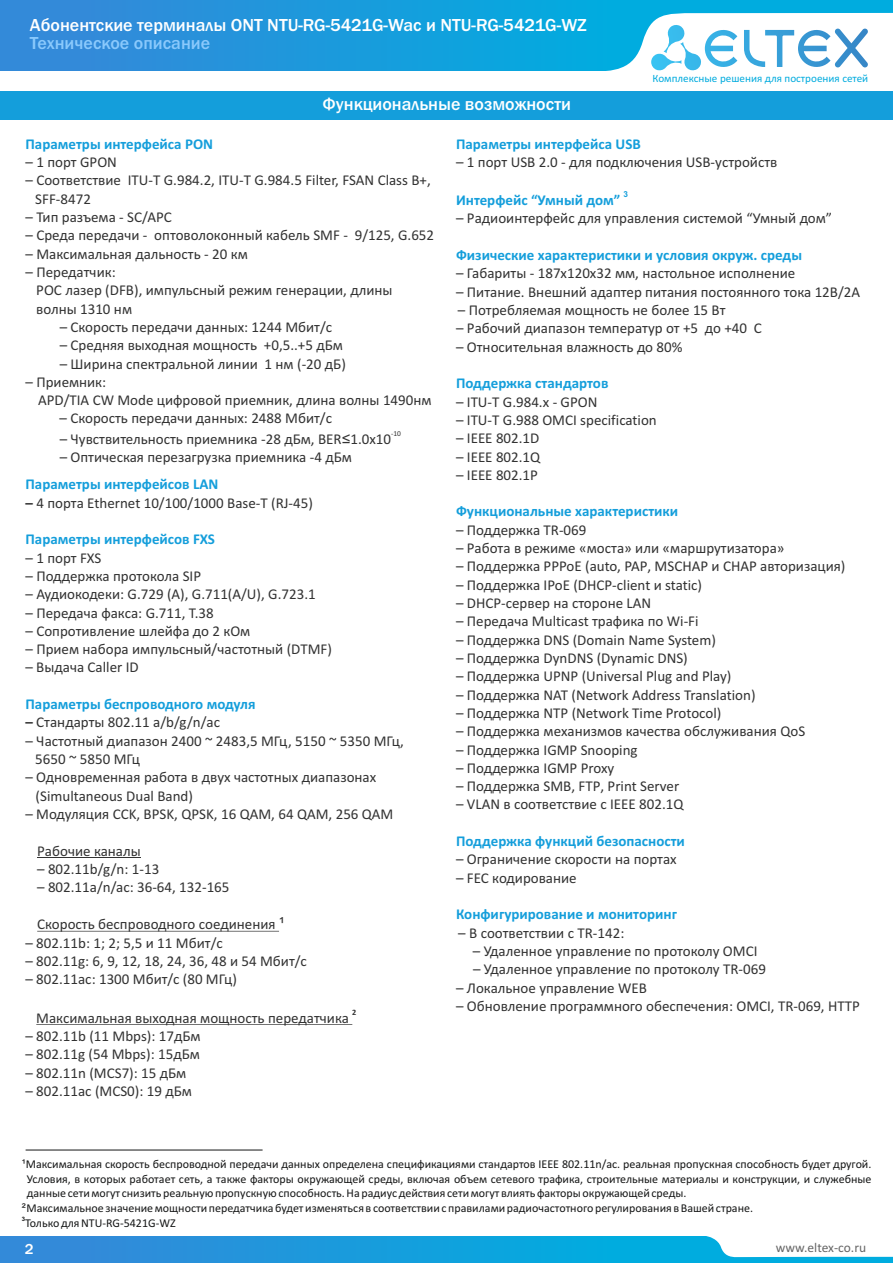
<style>
.page{position:relative;width:893px;height:1263px;background:#fff}
.page>*{position:absolute;margin:0;border:0;box-sizing:border-box;transform-origin:0 0}
.t1{font:500 18px "Franklin Gothic";color:#fff}
.t2{font:500 18px "Franklin Gothic";color:#8ac9fc}
.t3{font:15px/18.3px "Calibri";color:#323232}
.t4{font:700 15px "Calibri";color:#149edb}
.t5{font:500 15px "Franklin Gothic";color:#fff}
.t6{font:13.5px "Calibri";color:#666}
.t7{font:12px "Calibri";color:#151616}
.t8{font:11.1px "Calibri";color:#00abde}
.t9{font:700 8.25px "Calibri";color:#323232}
.t10{font:700 8.25px "Arial";color:#149edb}
.t11{font:7.5px "Calibri";color:#323232}
.t12{font:700 6px "Arial";color:#151616}
.s1{font-family:"Arial Unicode MS"}
.s2{font-weight:700}
.s3{font-family:"Arial";font-size:16.5px}
.s4{font-family:"Arial"}
</style>
<div class="page">
<div style="left:0;top:1236px;width:893px;height:27px;background:linear-gradient(to right,#3489d9,#00b4e0)"></div>
<svg style="left:703px;top:1236px;width:190px;height:21px"></svg>
<hr style="left:26px;top:1149px;width:237px;height:1px;background:#151616">
<hr style="left:37px;top:857px;width:104px;height:1px;background:#323232">
<hr style="left:37px;top:931px;width:239px;height:1px;background:#323232">
<hr style="left:36px;top:1024px;width:313px;height:1px;background:#323232">
<div style="left:0;top:91px;width:893px;height:29px;background:#149edb"></div>
<div style="left:0;top:0;width:893px;height:71px;background:linear-gradient(to right,#3489d9,#00b4e0)"></div>
<svg style="left:589px;top:13px;width:304px;height:58px"></svg>
<p class="t1" style="left:30px;top:19px;width:558px">Абонентские терминалы ONT NTU-RG-5421G-Wac и NTU-RG-5421G-WZ</p>
<p class="t2" style="left:30px;top:36px;width:182px">Техническое описание</p>
<p class="t4" style="left:26px;top:138px;width:189px">Параметры интерфейса PON</p>
<p class="t1" style="left:322px;top:97px;width:250px">Функциональные возможности</p>
<p class="t4" style="left:456px;top:138px;width:186px">Параметры интерфейса USB</p>
<p class="t8" style="left:652px;top:73px;width:217px">Комплексные решения для построения сетей</p>
<p class="t3" style="left:26px;top:154px;width:93px">– 1 порт GPON</p>
<p class="t3" style="left:35px;top:172px;width:397px;text-indent:-10px">– Соответствие ITU-T G.984.2, ITU-T G.984.5 Filter, FSAN Class B+,<br>SFF-8472</p>
<p class="t3" style="left:26px;top:209px;width:148px">– Тип разъема - SC/APC</p>
<p class="t3" style="left:26px;top:227px;width:410px">– Среда передачи - оптоволоконный кабель SMF - 9/125, G.652</p>
<p class="t3" style="left:26px;top:246px;width:224px">– Максимальная дальность - 20 км</p>
<p class="t3" style="left:36px;top:264px;width:358px;text-indent:-11px">– Передатчик:<br>POC лазер (DFB), импульсный режим генерации, длины волны 1310 нм</p>
<p class="t3" style="left:60px;top:319px;width:274px">– Скорость передачи данных: 1244 Мбит/с</p>
<p class="t3" style="left:60px;top:337px;width:285px">– Средняя выходная мощность +0,5..+5 дБм</p>
<p class="t3" style="left:60px;top:356px;width:288px">– Ширина спектральной линии 1 нм (-20 дБ)</p>
<p class="t3" style="left:38px;top:374px;width:395px;text-indent:-13px">– Приемник:<br>APD/TIA CW Mode цифровой приемник, длина волны 1490нм</p>
<p class="t3" style="left:59px;top:410px;width:274px">– Скорость передачи данных: 2488 Мбит/с</p>
<p class="t3" style="left:60px;top:431px;width:333px">– Чувствительность приемника -28 дБм, BER<span class="s1">≤</span>1.0x10</p>
<p class="t3" style="left:60px;top:449px;width:294px">– Оптическая перезагрузка приемника -4 дБм</p>
<p class="t3" style="left:25px;top:495px;width:289px"><span class="s2">–</span> 4 порта Ethernet 10/100/1000 Base-T (RJ-45)</p>
<p class="t11" style="left:391px;top:430px;width:11px">-10</p>
<p class="t4" style="left:26px;top:478px;width:194px">Параметры интерфейсов LAN</p>
<p class="t4" style="left:26px;top:533px;width:191px">Параметры интерфейсов FXS</p>
<p class="t3" style="left:25px;top:550px;width:77px">– 1 порт FXS</p>
<p class="t3" style="left:25px;top:568px;width:177px">– Поддержка протокола SIP</p>
<p class="t3" style="left:25px;top:586px;width:292px">– Аудиокодеки: G.729 (A), G.711(A/U), G.723.1</p>
<p class="t3" style="left:25px;top:605px;width:190px">– Передача факса: G.711, T.38</p>
<p class="t3" style="left:25px;top:623px;width:226px">– Сопротивление шлейфа до 2 кОм</p>
<p class="t3" style="left:25px;top:641px;width:308px">– Прием набора импульсный/частотный (DTMF)</p>
<p class="t3" style="left:25px;top:659px;width:115px">– Выдача Caller ID</p>
<p class="t4" style="left:26px;top:698px;width:231px">Параметры беспроводного модуля</p>
<p class="t3" style="left:25px;top:714px;width:196px"><span class="s2">–</span> Стандарты 802.11 a/b/g/n/ac</p>
<p class="t3" style="left:35px;top:733px;width:370px;text-indent:-10px">– Частотный диапазон 2400 ~ 2483,5 МГц, 5150 ~ 5350 МГц,<br>5650 ~ 5850 МГц</p>
<p class="t3" style="left:36px;top:769px;width:342px;text-indent:-10px">– Одновременная работа в двух частотных диапазонах (Simultaneous Dual Band)</p>
<p class="t3" style="left:25px;top:806px;width:369px">– Модуляция CCK, BPSK, QPSK, 16 QAM, 64 QAM, 256 QAM</p>
<p class="t3" style="left:37px;top:843px;width:105px">Рабочие каналы</p>
<p class="t3" style="left:37px;top:861px;width:124px">– 802.11b/g/n: 1-13</p>
<p class="t3" style="left:37px;top:879px;width:194px">– 802.11a/n/ac: 36-64, 132-165</p>
<p class="t3" style="left:37px;top:916px;width:249px">Скорость беспроводного соединения <span class="s3">¹</span></p>
<p class="t3" style="left:25px;top:935px;width:199px">– 802.11b: 1; 2; 5,5 и 11 Мбит/с</p>
<p class="t3" style="left:25px;top:953px;width:283px">– 802.11g: 6, 9, 12, 18, 24, 36, 48 и 54 Мбит/с</p>
<p class="t3" style="left:25px;top:971px;width:213px">– 802.11ac: 1300 Мбит/c (80 МГц)</p>
<p class="t9" style="left:352px;top:1008px;width:6px">2</p>
<p class="t3" style="left:36px;top:1010px;width:314px">Максимальная выходная мощность передатчика</p>
<p class="t3" style="left:25px;top:1028px;width:177px">– 802.11b (11 Mbps): 17дБм</p>
<p class="t3" style="left:25px;top:1046px;width:176px">– 802.11g (54 Mbps): 15дБм</p>
<p class="t3" style="left:25px;top:1065px;width:162px">– 802.11n (MCS7): 15 дБм</p>
<p class="t3" style="left:25px;top:1083px;width:168px">– 802.11ас (MCS0): 19 дБм</p>
<p class="t3" style="left:456px;top:154px;width:323px">– 1 порт USB 2.0 - для подключения USB-устройств</p>
<p class="t10" style="left:624px;top:191px;width:6px">3</p>
<p class="t4" style="left:456px;top:194px;width:166px">Интерфейс “Умный дом”</p>
<p class="t3" style="left:456px;top:211px;width:378px">– Радиоинтерфейс для управления системой “Умный дом”</p>
<p class="t4" style="left:456px;top:249px;width:347px">Физические характеристики и условия окруж. среды</p>
<p class="t3" style="left:456px;top:265px;width:341px">– Габариты - 187x120x32 мм, настольное исполнение</p>
<p class="t3" style="left:456px;top:284px;width:406px">– Питание. Внешний адаптер питания постоянного тока 12B/2А</p>
<p class="t3" style="left:458px;top:302px;width:269px">– Потребляемая мощность не более 15 Вт</p>
<p class="t3" style="left:456px;top:320px;width:307px">– Рабочий диапазон температур от +5 до +40 С</p>
<p class="t3" style="left:456px;top:339px;width:228px">– Относительная влажность до 80%</p>
<p class="t4" style="left:456px;top:377px;width:154px">Поддержка стандартов</p>
<p class="t3" style="left:456px;top:394px;width:143px">– ITU-T G.984.x - GPON</p>
<p class="t3" style="left:456px;top:412px;width:202px">– ITU-T G.988 OMCI specification</p>
<p class="t3" style="left:456px;top:430px;width:85px">– IEEE 802.1D</p>
<p class="t3" style="left:456px;top:449px;width:86px">– IEEE 802.1Q</p>
<p class="t3" style="left:456px;top:467px;width:83px">– IEEE 802.1P</p>
<p class="t4" style="left:456px;top:505px;width:224px">Функциональные характеристики</p>
<p class="t3" style="left:456px;top:522px;width:132px">– Поддержка TR-069</p>
<p class="t3" style="left:456px;top:540px;width:330px">– Работа в режиме «моста» или «маршрутизатора»</p>
<p class="t3" style="left:456px;top:558px;width:391px">– Поддержка PPPoE (auto, PAP, MSCHAP и CHAP авторизация)</p>
<p class="t3" style="left:456px;top:577px;width:248px">– Поддержка IPoE (DHCP-client и static)</p>
<p class="t3" style="left:456px;top:595px;width:197px">– DHCP-сервер на стороне LAN</p>
<p class="t3" style="left:456px;top:613px;width:244px">– Передача Multicast трафика по Wi-Fi</p>
<p class="t3" style="left:456px;top:632px;width:261px">– Поддержка DNS (Domain Name System)</p>
<p class="t3" style="left:456px;top:650px;width:233px">– Поддержка DynDNS (Dynamic DNS)</p>
<p class="t3" style="left:456px;top:668px;width:277px">– Поддержка UPNP (Universal Plug and Play)</p>
<p class="t3" style="left:456px;top:687px;width:301px">– Поддержка NAT (Network Address Translation)</p>
<p class="t3" style="left:456px;top:705px;width:267px">– Поддержка NTP (Network Time Protocol)</p>
<p class="t3" style="left:456px;top:723px;width:351px">– Поддержка механизмов качества обслуживания QoS</p>
<p class="t3" style="left:456px;top:742px;width:183px">– Поддержка IGMP Snooping</p>
<p class="t3" style="left:456px;top:760px;width:160px">– Поддержка IGMP Proxy</p>
<p class="t3" style="left:456px;top:778px;width:225px">– Поддержка SMB, FTP, Print Server</p>
<p class="t3" style="left:456px;top:796px;width:229px">– VLAN в соответствие с IEEE 802.1Q</p>
<p class="t4" style="left:456px;top:835px;width:230px">Поддержка функций безопасности</p>
<p class="t3" style="left:456px;top:851px;width:222px">– Ограничение скорости на портах</p>
<p class="t3" style="left:456px;top:870px;width:122px">– FEC кодирование</p>
<p class="t4" style="left:456px;top:908px;width:222px">Конфигурирование и мониторинг</p>
<p class="t3" style="left:458px;top:925px;width:168px">– В соответствии с TR-142:</p>
<p class="t3" style="left:473px;top:943px;width:286px">– Удаленное управление по протоколу OMCI</p>
<p class="t3" style="left:473px;top:961px;width:294px">– Удаленное управление по протоколу TR-069</p>
<p class="t3" style="left:456px;top:980px;width:192px">– Локальное управление WEB</p>
<p class="t3" style="left:456px;top:998px;width:405px">– Обновление программного обеспечения: OMCI, TR-069, HTTP</p>
<p class="t7" style="left:22px;top:1159px;width:851px"><span class="s4">¹</span>Максимальная скорость беспроводной передачи данных определена спецификациями стандартов IEEE 802.11n/ас. реальная пропускная способность будет другой.</p>
<p class="t7" style="left:27px;top:1174px;width:846px">Условия, в которых работает сеть, а также факторы окружающей среды, включая объем сетевого трафика, строительные материалы и конструкции, и служебные</p>
<p class="t7" style="left:27px;top:1188px;width:661px">данные сети могут снизить реальную пропускную способность. На радиус действия сети могут влиять факторы окружающей среды.</p>
<p class="t7" style="left:22px;top:1203px;width:733px"><span class="s4">²</span>Максимальное значение мощности передатчика будет изменяться в соответствии с правилами радиочастотного регулирования в Вашей стране.</p>
<p class="t12" style="left:22px;top:1216px;width:5px">3</p>
<p class="t7" style="left:25px;top:1217px;width:152px">Только для NTU-RG-5421G-WZ</p>
<p class="t5" style="left:25px;top:1243px;width:10px">2</p>
<p class="t6" style="left:776px;top:1242px;width:92px">www.eltex-co.ru</p>
</div>
